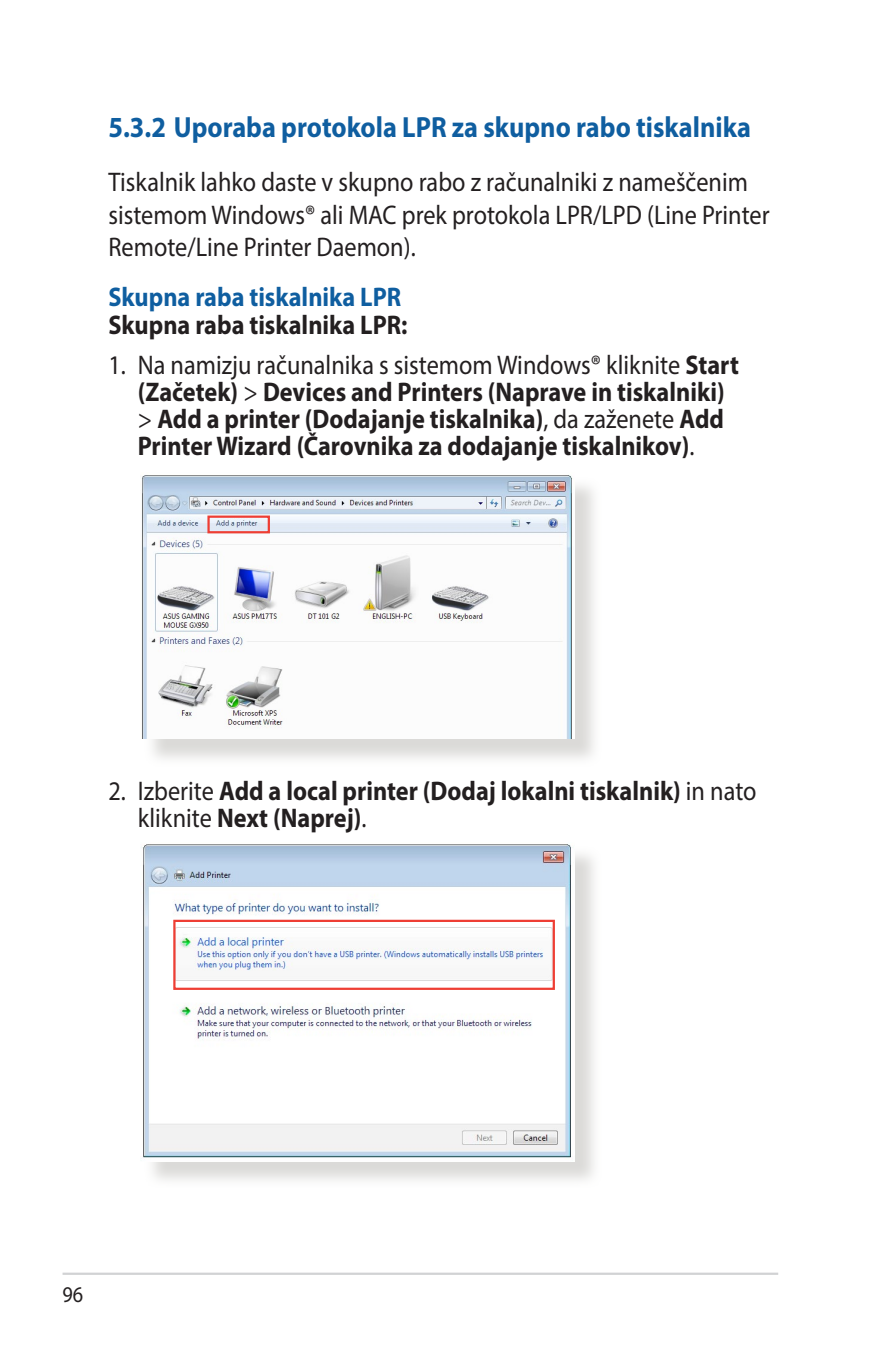
<style>
.page{position:relative;width:893px;height:1346px;background:#fff}
.page>*{position:absolute;margin:0;border:0;box-sizing:border-box;transform-origin:0 0}
.WL_Header_2{font:700 29.25px "Myriad Pro";color:#0f5ea0;scale:.9 1}
.WL_Body_Text_-_List{font:700 27px/27px "Myriad Pro";color:#231f20;text-align:center;scale:.9 1}
.WL_Body_Text{font:27px/32.4px "Myriad Pro";color:#231f20;scale:.9 1}
.WL_Body_Text_-_Bold{font:700 27px "Myriad Pro";color:#0f5ea0;scale:.9 1}
.t1{font:22.5px "Myriad Pro";color:#231f20;scale:.9 1}
.s1{font-weight:400}
</style>
<div class="page">
<hr style="left:63px;top:1272px;width:715px;height:3px;background:#d1d2d4">
<div style="left:144px;top:476px;width:458px;height:291px;background:#cfcecb;opacity:.75"></div>
<img style="left:142px;top:475px;width:432px;height:264px">
<div style="left:207px;top:515px;width:63px;height:18px;border:2px solid #ee3e34"></div>
<div style="left:144px;top:846px;width:458px;height:343px;background:#cfcecb;opacity:.75"></div>
<img style="left:143px;top:844px;width:431px;height:317px">
<div style="left:173px;top:920px;width:382px;height:70px;border:2px solid #ee3e34"></div>
<p class="WL_Header_2" style="left:108px;top:108px;width:715px">5.3.2 Uporaba protokola LPR za skupno rabo tiskalnika</p>
<p class="WL_Body_Text" style="left:108px;top:166px;width:736px">Tiskalnik lahko daste v skupno rabo z računalniki z nameščenim sistemom Windows® ali MAC prek protokola LPR/LPD (Line Printer<br>Remote/Line Printer Daemon).</p>
<p class="WL_Body_Text_-_Bold" style="left:108px;top:279px;width:327px">Skupna raba tiskalnika LPR</p>
<p class="WL_Body_Text_-_List" style="left:108px;top:311px;width:334px">Skupna raba tiskalnika LPR:</p>
<p class="WL_Body_Text_-_List" style="left:108px;top:351px;width:702px"><span class="s1">1. Na namizju računalnika s sistemom Windows® kliknite</span> Start (Začetek) <span class="s1">&gt;</span> Devices and Printers (Naprave in tiskalniki)<br><span class="s1">&gt;</span> Add a printer (Dodajanje tiskalnika)<span class="s1">, da zaženete</span> Add Printer Wizard (Čarovnika za dodajanje tiskalnikov)<span class="s1">.</span></p>
<p class="WL_Body_Text_-_List" style="left:138px;top:777px;width:689px;text-align:left;text-indent:-29px"><span class="s1">2. Izberite</span> Add a local printer (Dodaj lokalni tiskalnik) <span class="s1">in nato kliknite</span> Next (Naprej)<span class="s1">.</span></p>
<p class="t1" style="left:63px;top:1281px;width:25px">96</p>
</div>
